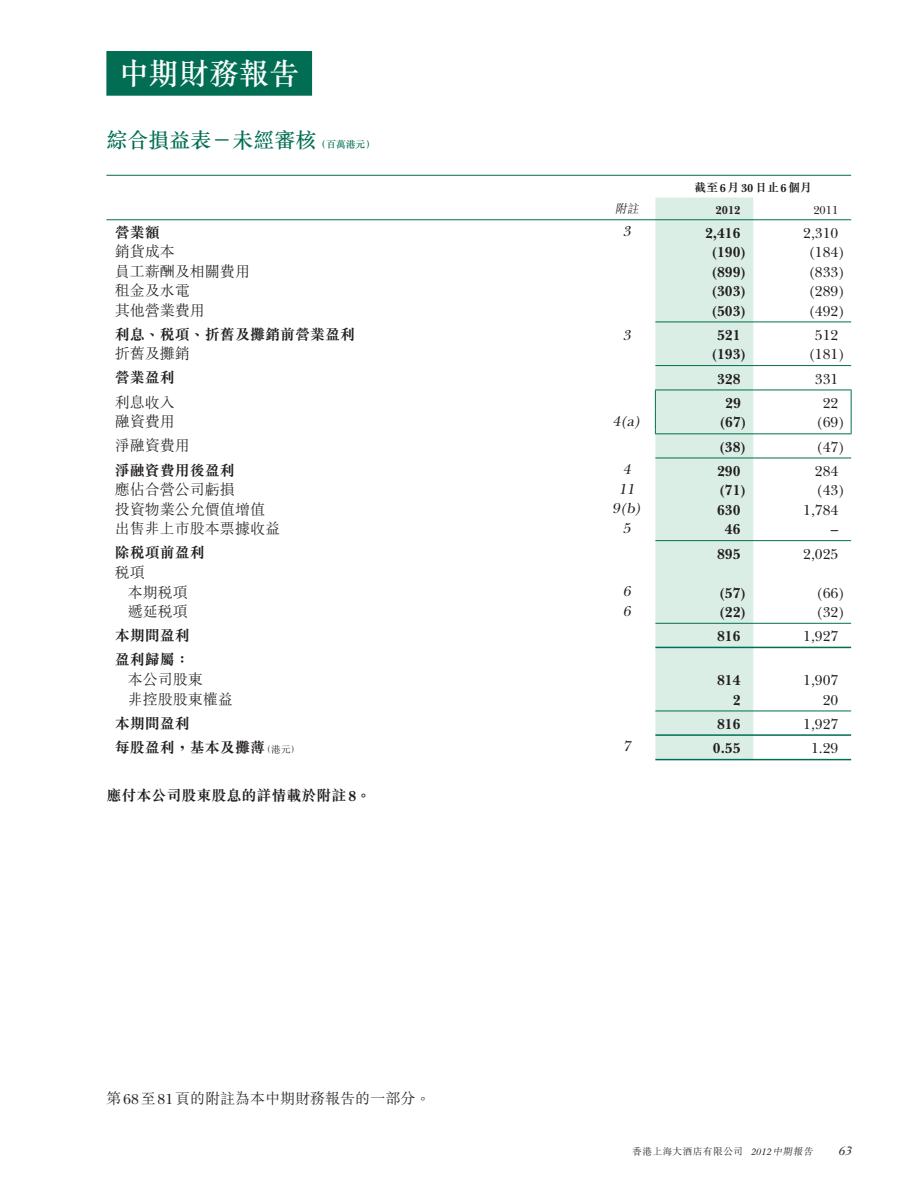
<style>
.page{position:relative;width:915px;height:1191px;background:#fff}
.page>*{position:absolute;margin:0;border:0;box-sizing:border-box;transform-origin:0 0}
.t1{font:30px "M Sung HK Medium B5 pc H";color:#fff}
.t2{font:21px "M Sung HK Medium B5 pc H";color:#016e53}
.t3{font:15px/19.5px "M Sung HK Light B5 pc H";color:#231f20}
.t4{font:15px "New Baskerville Std";color:#231f20}
.t5{font:15px/20.2px "M Sung HK Bold B5 pc H";color:#231f20}
.t6{font:700 15px "New Baskerville Std";color:#231f20}
.t7{font:italic 15px "New Baskerville Std";color:#231f20}
.t8{font:italic 12.75px "New Baskerville Std";color:#231f20}
.t9{font:12px "M Sung HK Bold B5 pc H";color:#231f20}
.t10{font:700 12px "New Baskerville Std";color:#231f20}
.t11{font:12px "New Baskerville Std";color:#231f20}
.t12{font:italic 12px "M Sung HK Light B5 pc H";color:#231f20}
.t13{font:9.75px "M Sung HK Light B5 pc H";letter-spacing:.035em;color:#231f20}
.s1{font-size:9.75px}
.s2{font-family:"New Baskerville Std";font-weight:700}
.s3{font-family:"M Sung HK Light B5 pc H"}
.s4{font-family:"M Sung HK Light B5 pc H";font-size:9.75px}
.s5{font-family:"New Baskerville Std"}
.s6{font-family:"New Baskerville Std";font-style:italic}
.s7{font-style:italic}
</style>
<div class="page">
<div style="left:106px;top:51px;width:206px;height:45px;background:#016e53"></div>
<div style="left:655px;top:197px;width:98px;height:562px;background:#daeee6"></div>
<hr style="left:655px;top:321px;width:195px;height:1px;background:#016e53">
<hr style="left:655px;top:365px;width:195px;height:1px;background:#016e53">
<hr style="left:654px;top:389px;width:99px;height:1px;background:#016e53">
<hr style="left:753px;top:389px;width:98px;height:1px;background:#016e53">
<svg style="left:654px;top:390px;width:1px;height:43px"></svg>
<svg style="left:850px;top:390px;width:1px;height:43px"></svg>
<hr style="left:654px;top:433px;width:197px;height:1px;background:#016e53">
<hr style="left:655px;top:457px;width:195px;height:1px;background:#016e53">
<hr style="left:655px;top:540px;width:195px;height:1px;background:#016e53">
<hr style="left:655px;top:623px;width:195px;height:1px;background:#016e53">
<hr style="left:655px;top:646px;width:195px;height:2px;background:#016e53">
<hr style="left:655px;top:710px;width:195px;height:1px;background:#016e53">
<hr style="left:655px;top:734px;width:195px;height:2px;background:#016e53">
<hr style="left:655px;top:759px;width:195px;height:1px;background:#016e53">
<hr style="left:106px;top:175px;width:744px;height:1px;background:#016e53">
<hr style="left:106px;top:219px;width:744px;height:1px;background:#016e53">
<p class="t1" style="left:119px;top:62px;width:181px">中期財務報告</p>
<p class="t2" style="left:106px;top:133px;width:270px">綜合損益表－未經審核<span class="s1">（百萬港元）</span></p>
<p class="t9" style="left:694px;top:183px;width:119px">截至<span class="s2">6</span>月<span class="s2">30</span>日止<span class="s2">6</span>個月</p>
<p class="t12" style="left:614px;top:204px;width:28px">附註</p>
<p class="t10" style="left:715px;top:203px;width:26px">2012</p>
<p class="t11" style="left:813px;top:205px;width:26px">2011</p>
<p class="t5" style="left:115px;top:224px;width:46px">營業額</p>
<p class="t7" style="left:622px;top:225px;width:12px">3</p>
<p class="t6" style="left:704px;top:224px;width:37px">2,416</p>
<p class="t4" style="left:803px;top:227px;width:37px">2,310</p>
<p class="t3" style="left:115px;top:244px;width:61px">銷貨成本</p>
<p class="t6" style="left:711px;top:243px;width:36px">(190)</p>
<p class="t4" style="left:808px;top:246px;width:38px">(184)</p>
<p class="t3" style="left:115px;top:263px;width:136px">員工薪酬及相關費用</p>
<p class="t6" style="left:711px;top:263px;width:36px">(899)</p>
<p class="t4" style="left:808px;top:266px;width:38px">(833)</p>
<p class="t3" style="left:115px;top:283px;width:76px">租金及水電</p>
<p class="t6" style="left:711px;top:282px;width:36px">(303)</p>
<p class="t4" style="left:808px;top:285px;width:38px">(289)</p>
<p class="t3" style="left:115px;top:302px;width:91px">其他營業費用</p>
<p class="t6" style="left:711px;top:302px;width:36px">(503)</p>
<p class="t4" style="left:808px;top:305px;width:38px">(492)</p>
<p class="t5" style="left:115px;top:326px;width:241px">利息、稅項、折舊及攤銷前營業盈利</p>
<p class="t7" style="left:622px;top:329px;width:12px">3</p>
<p class="t6" style="left:716px;top:326px;width:25px">521</p>
<p class="t4" style="left:814px;top:329px;width:25px">512</p>
<p class="t3" style="left:115px;top:346px;width:76px">折舊及攤銷</p>
<p class="t6" style="left:711px;top:345px;width:36px">(193)</p>
<p class="t4" style="left:808px;top:349px;width:38px">(181)</p>
<p class="t5" style="left:115px;top:369px;width:61px">營業盈利</p>
<p class="t6" style="left:716px;top:369px;width:25px">328</p>
<p class="t4" style="left:814px;top:373px;width:25px">331</p>
<p class="t3" style="left:115px;top:394px;width:61px">利息收入</p>
<p class="t6" style="left:725px;top:394px;width:17px">29</p>
<p class="t4" style="left:822px;top:397px;width:17px">22</p>
<p class="t3" style="left:115px;top:414px;width:61px">融資費用</p>
<p class="t7" style="left:612px;top:415px;width:32px">4(a)</p>
<p class="t6" style="left:719px;top:413px;width:28px">(67)</p>
<p class="t4" style="left:815px;top:417px;width:30px">(69)</p>
<p class="t3" style="left:115px;top:438px;width:76px">淨融資費用</p>
<p class="t6" style="left:719px;top:438px;width:29px">(38)</p>
<p class="t4" style="left:815px;top:441px;width:30px">(47)</p>
<p class="t5" style="left:115px;top:462px;width:121px">淨融資費用後盈利</p>
<p class="t7" style="left:622px;top:463px;width:12px">4</p>
<p class="t6" style="left:716px;top:462px;width:25px">290</p>
<p class="t4" style="left:814px;top:465px;width:25px">284</p>
<p class="t3" style="left:115px;top:482px;width:121px">應佔合營公司虧損</p>
<p class="t7" style="left:618px;top:483px;width:20px">11</p>
<p class="t6" style="left:719px;top:481px;width:29px">(71)</p>
<p class="t4" style="left:815px;top:485px;width:30px">(43)</p>
<p class="t3" style="left:115px;top:501px;width:151px">投資物業公允價值增值</p>
<p class="t7" style="left:611px;top:503px;width:33px">9(b)</p>
<p class="t6" style="left:716px;top:501px;width:25px">630</p>
<p class="t4" style="left:803px;top:504px;width:37px">1,784</p>
<p class="t3" style="left:115px;top:521px;width:166px">出售非上市股本票據收益</p>
<p class="t7" style="left:622px;top:522px;width:12px">5</p>
<p class="t6" style="left:724px;top:520px;width:17px">46</p>
<p class="t4" style="left:830px;top:524px;width:9px">–</p>
<p class="t5" style="left:115px;top:544px;width:91px">除稅項前盈利</p>
<p class="t6" style="left:716px;top:544px;width:25px">895</p>
<p class="t4" style="left:803px;top:548px;width:37px">2,025</p>
<p class="t3" style="left:128px;top:565px;width:61px;text-indent:-13px">稅項<br>本期稅項</p>
<p class="t7" style="left:622px;top:585px;width:12px">6</p>
<p class="t6" style="left:719px;top:583px;width:29px">(57)</p>
<p class="t4" style="left:815px;top:587px;width:30px">(66)</p>
<p class="t3" style="left:128px;top:604px;width:61px">遞延稅項</p>
<p class="t7" style="left:622px;top:605px;width:12px">6</p>
<p class="t6" style="left:719px;top:603px;width:29px">(22)</p>
<p class="t4" style="left:815px;top:606px;width:30px">(32)</p>
<p class="t5" style="left:115px;top:627px;width:76px">本期間盈利</p>
<p class="t6" style="left:716px;top:627px;width:25px">816</p>
<p class="t4" style="left:803px;top:630px;width:37px">1,927</p>
<p class="t5" style="left:128px;top:651px;width:76px;text-indent:-13px">盈利歸屬：<span class="s3">本公司股東</span></p>
<p class="t6" style="left:716px;top:671px;width:25px">814</p>
<p class="t4" style="left:803px;top:674px;width:37px">1,907</p>
<p class="t3" style="left:128px;top:691px;width:106px">非控股股東權益</p>
<p class="t6" style="left:732px;top:691px;width:9px">2</p>
<p class="t4" style="left:822px;top:694px;width:17px">20</p>
<p class="t5" style="left:115px;top:715px;width:76px">本期間盈利</p>
<p class="t6" style="left:716px;top:715px;width:25px">816</p>
<p class="t4" style="left:803px;top:718px;width:37px">1,927</p>
<p class="t5" style="left:115px;top:739px;width:187px">每股盈利，基本及攤薄<span class="s4">（港元）</span></p>
<p class="t7" style="left:622px;top:740px;width:12px">7</p>
<p class="t6" style="left:712px;top:739px;width:29px">0.55</p>
<p class="t4" style="left:810px;top:742px;width:29px">1.29</p>
<p class="t5" style="left:106px;top:787px;width:266px">應付本公司股東股息的詳情載於附註<span class="s2">8</span>。</p>
<p class="t3" style="left:106px;top:1090px;width:325px">第<span class="s5">68</span>至<span class="s5">81</span>頁的附註為本中期財務報告的一部分。</p>
<p class="t13" style="left:632px;top:1147px;width:184px">香港上海大酒店有限公司 <span class="s6">2012</span> <span class="s7">中期報告</span></p>
<p class="t8" style="left:837px;top:1142px;width:15px">63</p>
</div>
